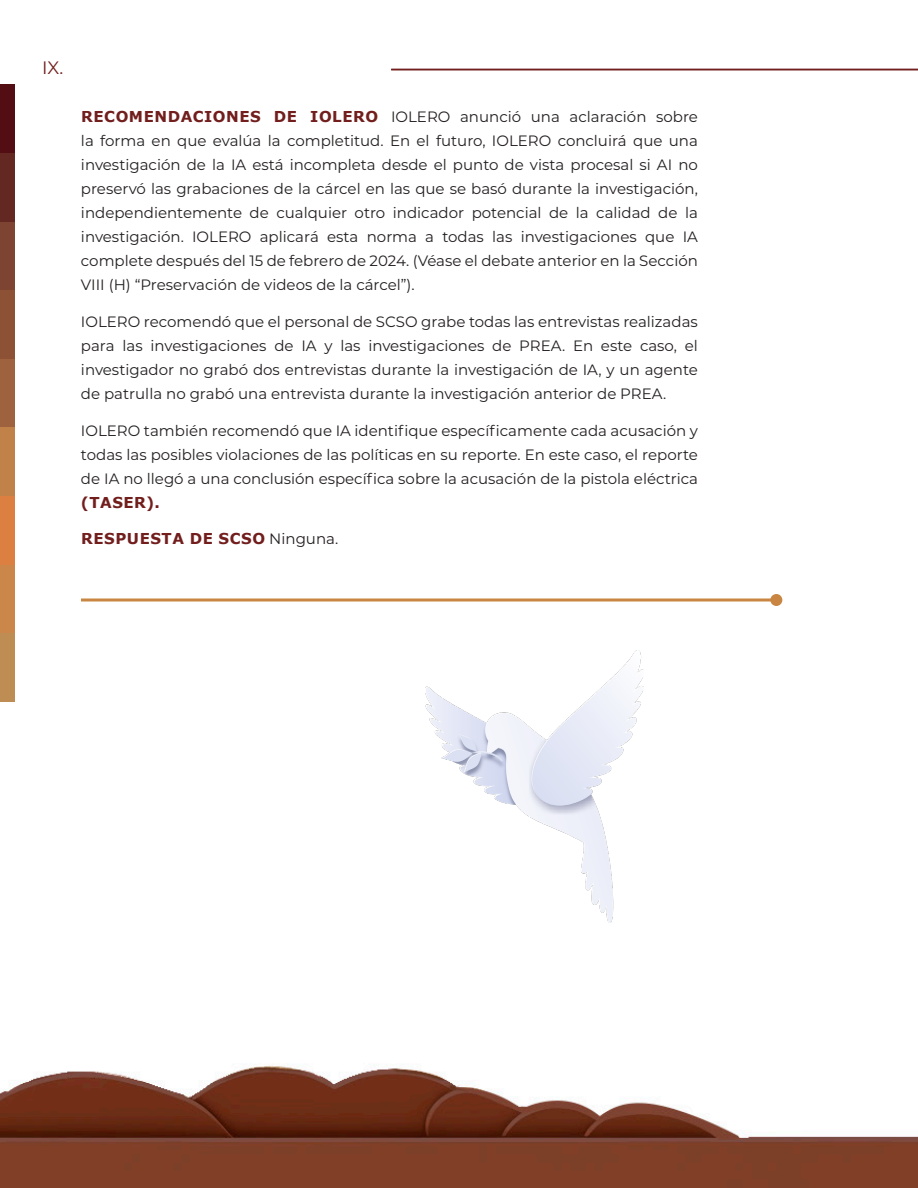
<style>
.page{position:relative;width:918px;height:1188px;background:#fff}
.page>*{position:absolute;margin:0;border:0;box-sizing:border-box;transform-origin:0 0}
.t1{font:18px "Montserrat";color:#711e1d}
.t2{font:15px/24px "Montserrat";color:#231f20;text-align:justify}
.t3{font:700 15px "Verdana";letter-spacing:.035em;color:#711e1d}
.s1{font-family:"Verdana";font-weight:700;color:#711e1d}
.s2{font-family:"Montserrat";font-weight:400;color:#231f20}
</style>
<div class="page">
<img style="left:0;top:1064px;width:918px;height:124px">
<hr style="left:391px;top:69px;width:527px;height:1px;background:#711e1d">
<div style="left:0;top:84px;width:15px;height:69px;background:#530e14"></div>
<div style="left:0;top:153px;width:15px;height:69px;background:#632822"></div>
<div style="left:0;top:222px;width:15px;height:68px;background:#7e4432"></div>
<div style="left:0;top:290px;width:15px;height:69px;background:#8d5236"></div>
<div style="left:0;top:359px;width:15px;height:69px;background:#9e623e"></div>
<div style="left:0;top:428px;width:15px;height:68px;background:#c08249"></div>
<div style="left:0;top:496px;width:15px;height:69px;background:#dc8041"></div>
<div style="left:0;top:565px;width:15px;height:69px;background:#cb864a"></div>
<div style="left:0;top:634px;width:15px;height:68px;background:#bd8d53"></div>
<svg style="left:81px;top:598px;width:689px;height:4px;background:#d5a471"></svg>
<div style="left:770px;top:594px;width:12px;height:12px;background:#c88642;border-radius:50%"></div>
<img style="left:425px;top:651px;width:218px;height:272px">
<p class="t1" style="left:42px;top:56px;width:23px">IX.</p>
<p class="t2" style="left:81px;top:104px;width:618px"><span class="s1">RECOMENDACIONES DE IOLERO</span> IOLERO anunció una aclaración sobre la forma en que evalúa la completitud. En el futuro, IOLERO concluirá que una investigación de la IA está incompleta desde el punto de vista procesal si AI no preservó las grabaciones de la cárcel en las que se basó durante la investigación, independientemente de cualquier otro indicador potencial de la calidad de la investigación. IOLERO aplicará esta norma a todas las investigaciones que IA complete después del 15 de febrero de 2024. (Véase el debate anterior en la Sección VIII (H) “Preservación de videos de la cárcel”).</p>
<p class="t2" style="left:81px;top:309px;width:619px">IOLERO recomendó que el personal de SCSO grabe todas las entrevistas realizadas para las investigaciones de IA y las investigaciones de PREA. En este caso, el investigador no grabó dos entrevistas durante la investigación de IA, y un agente de patrulla no grabó una entrevista durante la investigación anterior de PREA.</p>
<p class="t2" style="left:81px;top:418px;width:619px">IOLERO también recomendó que IA identifque específcamente cada acusación y todas las posibles violaciones de las políticas en su reporte. En este caso, el reporte de IA no llegó a una conclusión específca sobre la acusación de la pistola eléctrica</p>
<p class="t3" style="left:81px;top:492px;width:80px">(TASER).</p>
<p class="t3" style="left:81px;top:529px;width:259px">RESPUESTA DE SCSO <span class="s2">Ninguna.</span></p>
</div>
